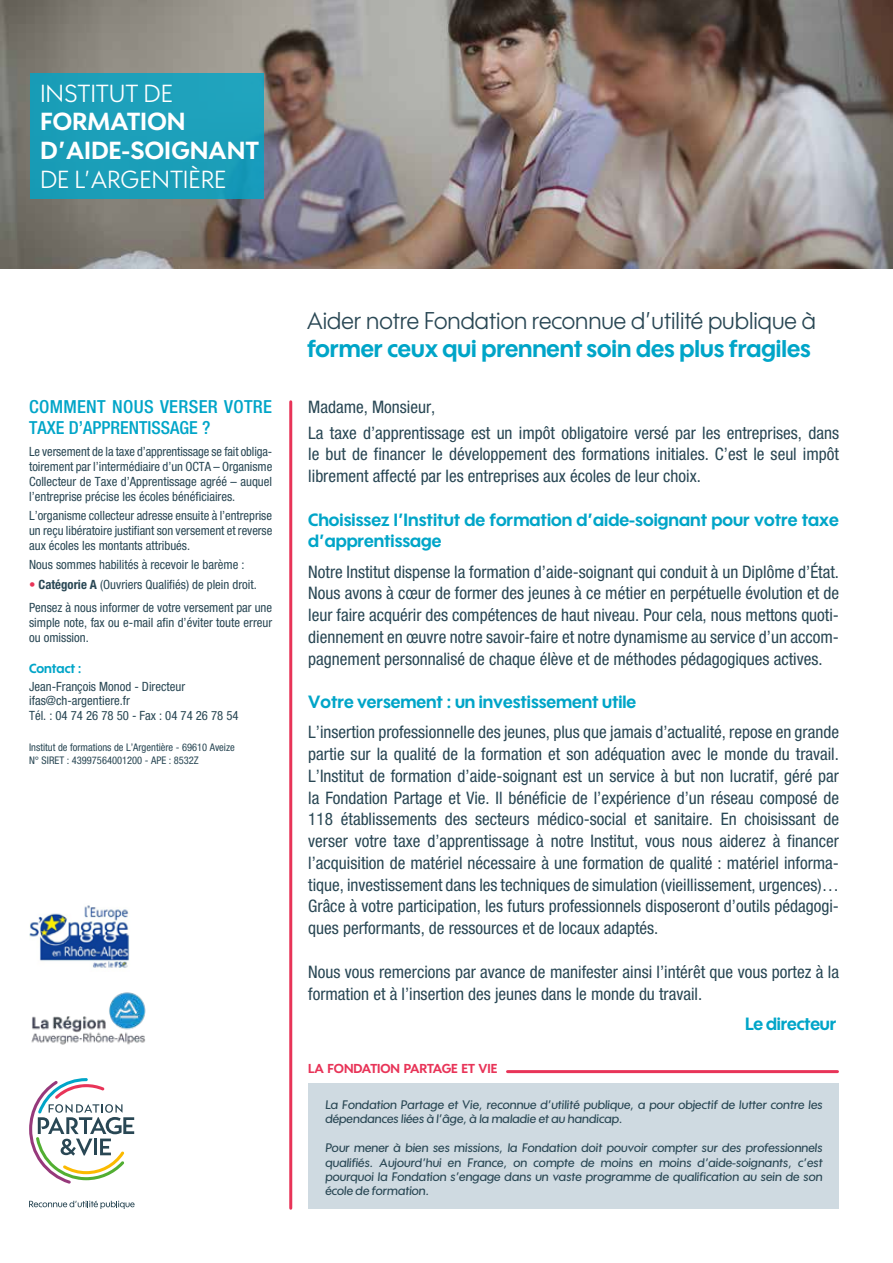
<style>
.page{position:relative;width:893px;height:1263px;background:#fff}
.page>*{position:absolute;margin:0;border:0;box-sizing:border-box;transform-origin:0 0}
.t1{font:24px "Wes FY";letter-spacing:.02em;color:#fff}
.t2{font:700 24px/28.8px "Wes FY";letter-spacing:.02em;color:#fff}
.t3{font:23.55px "Wes FY";color:#294754}
.t4{font:700 23.55px "Wes FY";color:#00a5c8}
.t5{font:500 condensed 18px/21px "Helvetica Neue LT Std";letter-spacing:.015em;color:#00a5c8}
.t6{font:condensed 17.25px/21.8px "Helvetica Neue LT Std";color:#294754}
.t7{font:700 17.25px/21.8px "Wes FY";color:#00a5c8}
.t8{font:condensed 12.75px/15px "Helvetica Neue LT Std";color:#294754}
.t9{font:700 12.75px "Wes FY";color:#00a5c8}
.t10{font:700 12.6px "Wes FY";color:#e83458}
.t11{font:500 12px/14.4px "Wes FY";color:#294754}
.t12{font:condensed 10.5px/13.5px "Helvetica Neue LT Std";color:#294754}
.s1{color:#e83458}
.s2{font-weight:700}
</style>
<div class="page">
<hr style="left:289px;top:402px;width:3px;height:806px;background:#e83458">
<div style="left:308px;top:1083px;width:531px;height:126px;background:#cfdae1"></div>
<img style="left:0;top:0;width:893px;height:268px">
<div style="left:30px;top:73px;width:234px;height:126px;background:#1c9fb9"></div>
<svg style="left:29px;top:1078px;width:105px;height:105px"></svg>
<svg style="left:29px;top:1201px;width:106px;height:8px"></svg>
<hr style="left:507px;top:1070px;width:330px;height:3px;background:#e83458">
<img style="left:29px;top:905px;width:101px;height:63px">
<img style="left:31px;top:992px;width:115px;height:53px">
<h1 class="t1" style="left:40px;top:78px;width:134px">INSTITUT DE</h1>
<h1 class="t2" style="left:40px;top:107px;width:220px">FORMATION<br>D’AIDE-SOIGNANT</h1>
<h1 class="t1" style="left:40px;top:164px;width:187px">DE L’ARGENTIÈRE</h1>
<p class="t5" style="left:29px;top:396px;width:245px">COMMENT NOUS VERSER VOTRE<br>TAXE D’APPRENTISSAGE ?</p>
<p class="t8" style="left:29px;top:444px;width:245px;text-align:justify">Le versement de la taxe d’apprentissage se fait obliga&shy;toirement par l’intermédiaire d’un OCTA – Organisme Collecteur de Taxe d’Apprentissage agréé – auquel l’entreprise précise les écoles bénéficiaires.</p>
<p class="t8" style="left:29px;top:508px;width:245px;text-align:justify">L’organisme collecteur adresse ensuite à l’entreprise un reçu libératoire justifiant son versement et reverse aux écoles les montants attribués.</p>
<p class="t8" style="left:29px;top:557px;width:217px">Nous sommes habilités à recevoir le barème :</p>
<p class="t8" style="left:29px;top:572px;width:245px;line-height:23.5px"><span class="s1">•</span> <span class="s2">Catégorie A</span> (Ouvriers Qualifiés) de plein droit.<br>Pensez à nous informer de votre versement par une</p>
<p class="t8" style="left:29px;top:615px;width:244px">simple note, fax ou e-mail afin d’éviter toute erreur ou omission.</p>
<p class="t9" style="left:29px;top:661px;width:54px">Contact :</p>
<p class="t8" style="left:29px;top:679px;width:211px;line-height:14.2px">Jean-François Monod - Directeur ifas@ch-argentiere.fr<br>Tél. : 04 74 26 78 50 - Fax : 04 74 26 78 54</p>
<p class="t12" style="left:29px;top:740px;width:207px">Institut de formations de L’Argentière - 69610 Aveize<br>N° SIRET : 43997564001200 - APE : 8532Z</p>
<h2 class="t3" style="left:307px;top:306px;width:510px">Aider notre Fondation reconnue d’utilité publique à</h2>
<h2 class="t4" style="left:307px;top:334px;width:505px">former ceux qui prennent soin des plus fragiles</h2>
<p class="t6" style="left:308px;top:393px;width:532px;line-height:26px">Madame, Monsieur,<br>La taxe d’apprentissage est un impôt obligatoire versé par les entreprises, dans</p>
<p class="t6" style="left:308px;top:443px;width:532px">le but de financer le développement des formations initiales. C’est le seul impôt librement affecté par les entreprises aux écoles de leur choix.</p>
<p class="t7" style="left:308px;top:508px;width:532px">Choisissez l’Institut de formation d’aide-soignant pour votre taxe d’apprentissage</p>
<p class="t6" style="left:308px;top:560px;width:532px;text-align:justify">Notre Institut dispense la formation d’aide-soignant qui conduit à un Diplôme d’État.<br>Nous avons à cœur de former des jeunes à ce métier en perpétuelle évolution et de leur faire acquérir des compétences de haut niveau. Pour cela, nous mettons quoti&shy;diennement en œuvre notre savoir-faire et notre dynamisme au service d’un accom&shy;pagnement personnalisé de chaque élève et de méthodes pédagogiques actives.</p>
<p class="t7" style="left:308px;top:691px;width:329px">Votre versement : un investissement utile</p>
<p class="t6" style="left:308px;top:721px;width:532px;text-align:justify">L’insertion professionnelle des jeunes, plus que jamais d’actualité, repose en grande partie sur la qualité de la formation et son adéquation avec le monde du travail.<br>L’Institut de formation d’aide-soignant est un service à but non lucratif, géré par la Fondation Partage et Vie. Il bénéficie de l’expérience d’un réseau composé de 118 établissements des secteurs médico-social et sanitaire. En choisissant de verser votre taxe d’apprentissage à notre Institut, vous nous aiderez à financer l’acquisition de matériel nécessaire à une formation de qualité : matériel informa&shy;tique, investissement dans les techniques de simulation (vieillissement, urgences)… Grâce à votre participation, les futurs professionnels disposeront d’outils pédagogi&shy;ques performants, de ressources et de locaux adaptés.</p>
<p class="t6" style="left:308px;top:961px;width:532px">Nous vous remercions par avance de manifester ainsi l’intérêt que vous portez à la formation et à l’insertion des jeunes dans le monde du travail.</p>
<p class="t7" style="left:745px;top:1012px;width:93px">Le directeur</p>
<p class="t10" style="left:308px;top:1061px;width:191px">LA FONDATION PARTAGE ET VIE</p>
<p class="t11" style="left:325px;top:1097px;width:500px">La Fondation Partage et Vie, reconnue d’utilité publique, a pour objectif de lutter contre les dépendances liées à l’âge, à la maladie et au handicap.</p>
<p class="t11" style="left:325px;top:1140px;width:500px;text-align:justify">Pour mener à bien ses missions, la Fondation doit pouvoir compter sur des professionnels qualifiés. Aujourd’hui en France, on compte de moins en moins d’aide-soignants, c’est pourquoi la Fondation s’engage dans un vaste programme de qualification au sein de son école de formation.</p>
</div>
